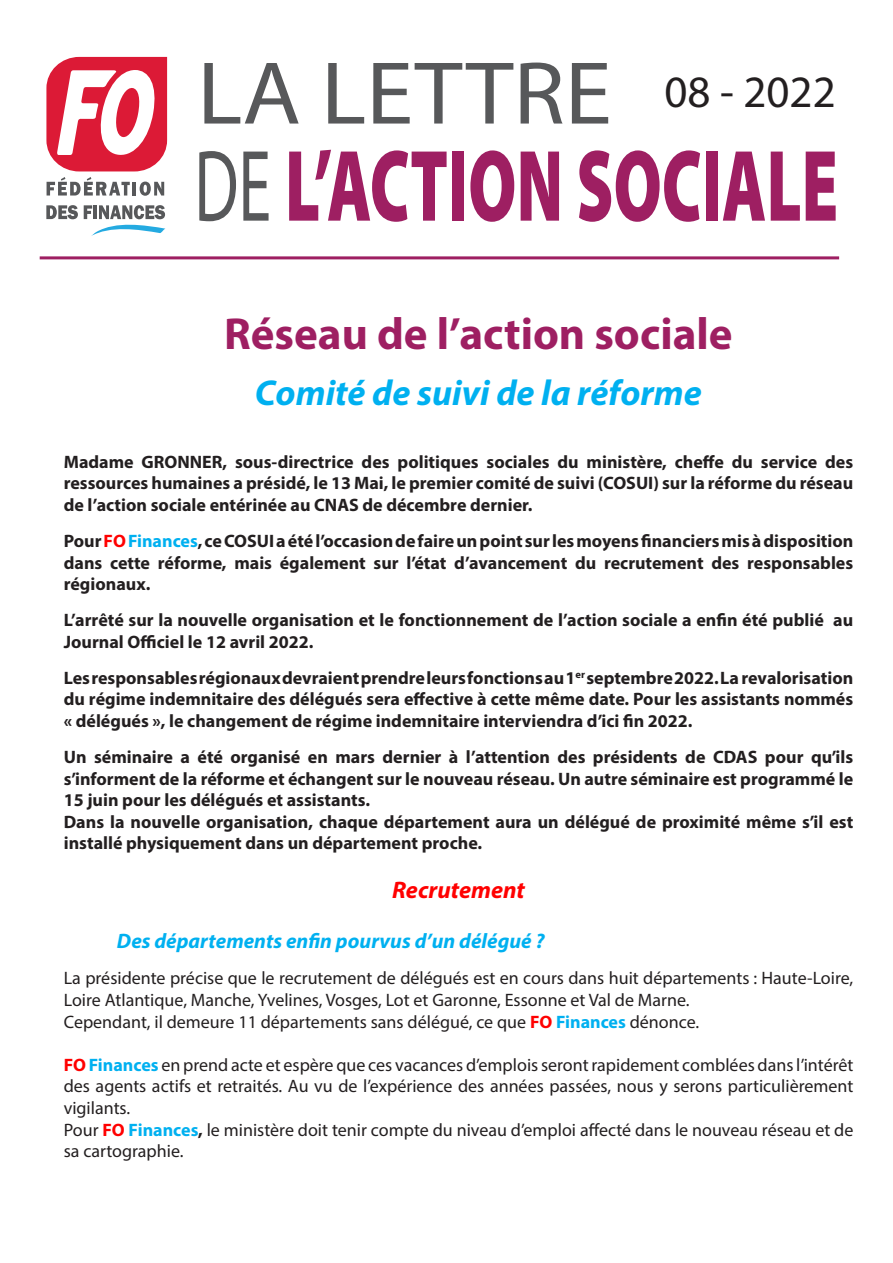
<style>
.page{position:relative;width:893px;height:1263px;background:#fff}
.page>*{position:absolute;margin:0;border:0;box-sizing:border-box;transform-origin:0 0}
.western{font:700 45px "Myriad Pro";color:#9e1f62}
.t1{font:45px "Myriad Pro";color:#231f20}
.western-2{font:italic 700 36px "Myriad Pro";color:#00b0f0}
.Sans_interligne{font:italic 700 24px "Myriad Pro";color:#f00}
.Sans_interligne-2{font:italic 700 21px "Myriad Pro";color:#00b0f0}
.Sans_interligne-3{font:700 18px/21.6px "Myriad Pro";color:#231f20;text-align:justify}
.Sans_interligne-4{font:18px/21.6px "Myriad Pro";color:#231f20}
.s1{color:#f00}
.s2{color:#00b0f0}
.s3{font-weight:700;color:#f00}
.s4{font-weight:700;color:#00b0f0}
.s5{font-weight:700}
</style>
<div class="page">
<svg style="left:204px;top:63px;width:95px;height:61px"></svg>
<svg style="left:328px;top:63px;width:36px;height:61px"></svg>
<svg style="left:373px;top:63px;width:140px;height:61px"></svg>
<svg style="left:521px;top:63px;width:41px;height:61px"></svg>
<svg style="left:572px;top:63px;width:36px;height:61px"></svg>
<svg style="left:199px;top:151px;width:37px;height:70px"></svg>
<svg style="left:243px;top:152px;width:26px;height:69px"></svg>
<svg style="left:289px;top:150px;width:158px;height:72px"></svg>
<div style="left:452px;top:152px;width:12px;height:69px;background:#9e1f62"></div>
<svg style="left:470px;top:150px;width:44px;height:72px"></svg>
<svg style="left:521px;top:152px;width:38px;height:69px"></svg>
<svg style="left:579px;top:150px;width:121px;height:72px"></svg>
<div style="left:706px;top:152px;width:12px;height:69px;background:#9e1f62"></div>
<svg style="left:723px;top:152px;width:42px;height:69px"></svg>
<svg style="left:771px;top:152px;width:29px;height:69px"></svg>
<svg style="left:806px;top:152px;width:30px;height:69px"></svg>
<hr style="left:40px;top:256px;width:799px;height:3px;background:#9e1f62">
<svg style="left:46px;top:57px;width:121px;height:114px"></svg>
<svg style="left:47px;top:177px;width:83px;height:19px"></svg>
<hr style="left:133px;top:182px;width:3px;height:14px;background:#57585a">
<svg style="left:140px;top:182px;width:24px;height:14px"></svg>
<svg style="left:46px;top:205px;width:32px;height:14px"></svg>
<svg style="left:84px;top:205px;width:82px;height:31px"></svg>
<p class="t1" style="left:664px;top:64px;width:173px">08 - 2022</p>
<p class="western" style="left:224px;top:305px;width:510px">Réseau de l’action sociale</p>
<p class="western-2" style="left:255px;top:369px;width:448px">Comité de suivi de la réforme</p>
<p class="Sans_interligne-3" style="left:64px;top:450px;width:791px">Madame GRONNER, sous-directrice des politiques sociales du ministère, cheffe du service des ressources humaines a présidé, le 13 Mai, le premier comité de suivi (COSUI) sur la réforme du réseau de l’action sociale entérinée au CNAS de décembre dernier.</p>
<p class="Sans_interligne-3" style="left:64px;top:529px;width:791px">Pour <span class="s1">FO</span><span class="s2">Finances</span>, ce COSUI a été l’occasion de faire un point sur les moyens financiers mis à disposition dans cette réforme, mais également sur l’état d’avancement du recrutement des responsables régionaux.</p>
<p class="Sans_interligne-3" style="left:64px;top:609px;width:791px">L’arrêté sur la nouvelle organisation et le fonctionnement de l’action sociale a enfin été publié au<br>Journal Officiel le 12 avril 2022.</p>
<p class="Sans_interligne-3" style="left:64px;top:666px;width:791px">Les responsables régionaux devraient prendre leurs fonctions au 1<sup>er</sup> septembre 2022. La revalorisation du régime indemnitaire des délégués sera effective à cette même date. Pour les assistants nommés « délégués », le changement de régime indemnitaire interviendra d’ici fin 2022.</p>
<p class="Sans_interligne-3" style="left:64px;top:745px;width:791px">Un séminaire a été organisé en mars dernier à l’attention des présidents de CDAS pour qu’ils s’informent de la réforme et échangent sur le nouveau réseau. Un autre séminaire est programmé le 15 juin pour les délégués et assistants.</p>
<p class="Sans_interligne-3" style="left:64px;top:810px;width:791px">Dans la nouvelle organisation, chaque département aura un délégué de proximité même s’il est installé physiquement dans un département proche.</p>
<p class="Sans_interligne" style="left:392px;top:874px;width:134px">Recrutement</p>
<p class="Sans_interligne-2" style="left:117px;top:928px;width:429px">Des départements enfin pourvus d’un délégué ?</p>
<p class="Sans_interligne-4" style="left:64px;top:967px;width:791px">La présidente précise que le recrutement de délégués est en cours dans huit départements : Haute-Loire,<br>Loire Atlantique, Manche, Yvelines, Vosges, Lot et Garonne, Essonne et Val de Marne.</p>
<p class="Sans_interligne-4" style="left:64px;top:1010px;width:637px">Cependant, il demeure 11 départements sans délégué, ce que <span class="s3">FO</span> <span class="s4">Finances</span> dénonce.</p>
<p class="Sans_interligne-4" style="left:64px;top:1054px;width:791px;text-align:justify"><span class="s3">FO</span> <span class="s4">Finances</span> en prend acte et espère que ces vacances d’emplois seront rapidement comblées dans l’intérêt des agents actifs et retraités. Au vu de l’expérience des années passées, nous y serons particulièrement vigilants.</p>
<p class="Sans_interligne-4" style="left:64px;top:1118px;width:791px">Pour <span class="s3">FO</span> <span class="s4">Finances</span><span class="s5">,</span> le ministère doit tenir compte du niveau d’emploi affecté dans le nouveau réseau et de sa cartographie.</p>
</div>
